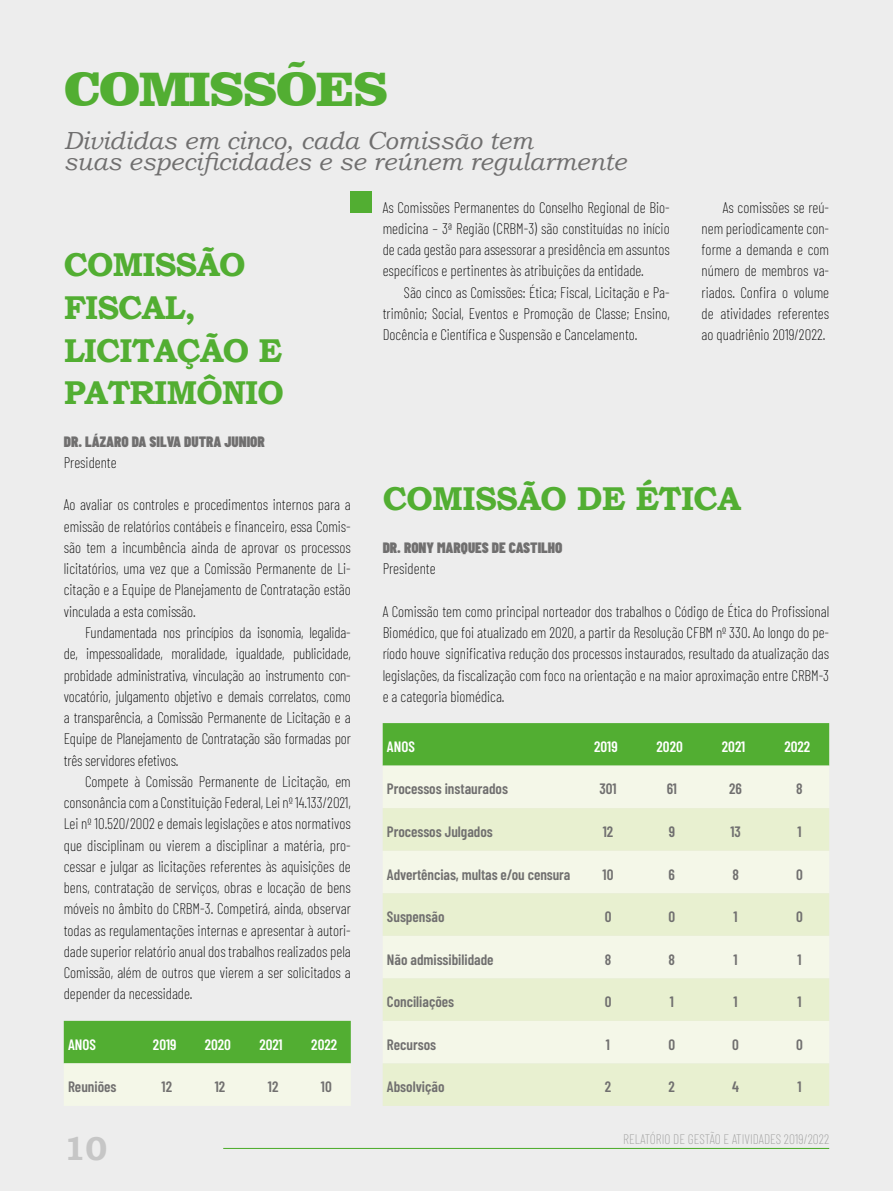
<style>
.page{position:relative;width:893px;height:1191px;background:#ededed}
.page>*{position:absolute;margin:0;border:0;box-sizing:border-box;transform-origin:0 0}
.t1{font:900 49.5px "Clarendon BT";letter-spacing:-.03em;color:#52ae32}
.t2{font:700 33px/42.5px "Bookman Old Style";letter-spacing:-.03em;color:#52ae32}
.t3{font:700 33px "Bookman Old Style";color:#c6c6c6}
.t4{font:italic 24.75px/21.3px "Bookman Old Style";color:#706f6f}
.t5{font:200 15px/21.3px "Barlow Condensed";color:#000;text-align:justify}
.t6{font:600 15px "Barlow Condensed";color:#706f6f}
.t7{font:900 15px "Barlow Condensed";color:#706f6f}
.t8{font:600 15px "Barlow Condensed";color:#fff}
.t9{font:200 13.5px "Barlow Condensed";color:#9d9d9c}
</style>
<div class="page">
<div style="left:383px;top:723px;width:446px;height:42px;background:#52ae32"></div>
<svg style="left:383px;top:808px;width:446px;height:298px;fill:#e8f0d0"></svg>
<div style="left:64px;top:1020px;width:287px;height:44px;background:#52ae32"></div>
<div style="left:351px;top:191px;width:21px;height:22px;background:#52ae32"></div>
<hr style="left:223px;top:1147px;width:606px;height:2px;background:#52ae32">
<h1 class="t1" style="left:64px;top:59px;width:326px">COMISSÕES</h1>
<h3 class="t4" style="left:64px;top:129px;width:564px">Divididas em cinco, cada Comissão tem<br>suas especificidades e se reúnem regularmente</h3>
<p class="t5" style="left:383px;top:195px;width:289px">As Comissões Permanentes do Conselho Regional de Bio&shy;medicina – 3ª Região (CRBM-3) são constituídas no início de cada gestão para assessorar a presidência em assuntos específicos e pertinentes às atribuições da entidade.</p>
<p class="t5" style="left:383px;top:281px;width:289px;text-indent:21px">São cinco as Comissões: Ética; Fiscal, Licitação e Pa&shy;trimônio; Social, Eventos e Promoção de Classe; Ensino, Docência e Científica e Suspensão e Cancelamento.</p>
<p class="t5" style="left:702px;top:195px;width:129px;text-indent:21px">As comissões se reú&shy;nem periodicamente con&shy;forme a demanda e com número de membros va&shy;riados. Confira o volume de atividades referentes ao quadriênio 2019/2022.</p>
<h2 class="t2" style="left:64px;top:244px;width:222px">COMISSÃO<br>FISCAL,<br>LICITAÇÃO E<br>PATRIMÔNIO</h2>
<p class="t7" style="left:64px;top:430px;width:203px">DR. LÁZARO DA SILVA DUTRA JUNIOR</p>
<p class="t5" style="left:64px;top:451px;width:54px">Presidente</p>
<p class="t5" style="left:64px;top:493px;width:289px">Ao avaliar os controles e procedimentos internos para a emissão de relatórios contábeis e financeiro, essa Comis&shy;são tem a incumbência ainda de aprovar os processos licitatórios, uma vez que a Comissão Permanente de Li&shy;citação e a Equipe de Planejamento de Contratação estão vinculada a esta comissão.</p>
<p class="t5" style="left:64px;top:621px;width:289px;text-indent:21px">Fundamentada nos princípios da isonomia, legalida&shy;de, impessoalidade, moralidade, igualdade, publicidade, probidade administrativa, vinculação ao instrumento con&shy;vocatório, julgamento objetivo e demais correlatos, como a transparência, a Comissão Permanente de Licitação e a Equipe de Planejamento de Contratação são formadas por três servidores efetivos.</p>
<p class="t5" style="left:64px;top:769px;width:289px;text-indent:21px">Compete à Comissão Permanente de Licitação, em consonância com a Constituição Federal, Lei nº 14.133/2021, Lei nº 10.520/2002 e demais legislações e atos normativos que disciplinam ou vierem a disciplinar a matéria, pro&shy;cessar e julgar as licitações referentes às aquisições de bens, contratação de serviços, obras e locação de bens móveis no âmbito do CRBM-3. Competirá, ainda, observar todas as regulamentações internas e apresentar à autori&shy;dade superior relatório anual dos trabalhos realizados pela Comissão, além de outros que vierem a ser solicitados a depender da necessidade.</p>
<h2 class="t2" style="left:383px;top:477px;width:360px">COMISSÃO DE ÉTICA</h2>
<p class="t7" style="left:383px;top:537px;width:181px">DR. RONY MARQUES DE CASTILHO</p>
<p class="t5" style="left:383px;top:557px;width:54px">Presidente</p>
<p class="t5" style="left:383px;top:599px;width:448px">A Comissão tem como principal norteador dos trabalhos o Código de Ética do Profissional Biomédico, que foi atualizado em 2020, a partir da Resolução CFBM nº 330. Ao longo do pe&shy;ríodo houve significativa redução dos processos instaurados, resultado da atualização das legislações, da fiscalização com foco na orientação e na maior aproximação entre CRBM-3 e a categoria biomédica.</p>
<p class="t8" style="left:387px;top:736px;width:29px">ANOS</p>
<p class="t8" style="left:594px;top:736px;width:25px">2019</p>
<p class="t8" style="left:657px;top:736px;width:28px">2020</p>
<p class="t8" style="left:722px;top:736px;width:25px">2021</p>
<p class="t8" style="left:784px;top:736px;width:27px">2022</p>
<p class="t6" style="left:387px;top:778px;width:123px">Processos instaurados</p>
<p class="t6" style="left:599px;top:778px;width:19px">301</p>
<p class="t6" style="left:667px;top:778px;width:12px">61</p>
<p class="t6" style="left:729px;top:778px;width:14px">26</p>
<p class="t6" style="left:796px;top:778px;width:8px">8</p>
<p class="t6" style="left:387px;top:821px;width:107px">Processos Julgados</p>
<p class="t6" style="left:603px;top:821px;width:12px">12</p>
<p class="t6" style="left:669px;top:821px;width:8px">9</p>
<p class="t6" style="left:730px;top:821px;width:12px">13</p>
<p class="t6" style="left:797px;top:821px;width:6px">1</p>
<p class="t6" style="left:387px;top:863px;width:185px">Advertências, multas e/ou censura</p>
<p class="t6" style="left:603px;top:863px;width:12px">10</p>
<p class="t6" style="left:669px;top:863px;width:8px">6</p>
<p class="t6" style="left:732px;top:863px;width:8px">8</p>
<p class="t6" style="left:796px;top:863px;width:8px">0</p>
<p class="t6" style="left:387px;top:906px;width:59px">Suspensão</p>
<p class="t6" style="left:605px;top:906px;width:8px">0</p>
<p class="t6" style="left:668px;top:906px;width:8px">0</p>
<p class="t6" style="left:733px;top:906px;width:6px">1</p>
<p class="t6" style="left:796px;top:906px;width:8px">0</p>
<p class="t6" style="left:387px;top:948px;width:108px">Não admissibilidade</p>
<p class="t6" style="left:605px;top:948px;width:8px">8</p>
<p class="t6" style="left:669px;top:948px;width:8px">8</p>
<p class="t6" style="left:733px;top:948px;width:6px">1</p>
<p class="t6" style="left:797px;top:948px;width:6px">1</p>
<p class="t6" style="left:387px;top:991px;width:69px">Conciliações</p>
<p class="t6" style="left:605px;top:991px;width:8px">0</p>
<p class="t6" style="left:670px;top:991px;width:6px">1</p>
<p class="t6" style="left:733px;top:991px;width:6px">1</p>
<p class="t6" style="left:797px;top:991px;width:6px">1</p>
<p class="t6" style="left:387px;top:1033px;width:51px">Recursos</p>
<p class="t6" style="left:606px;top:1033px;width:6px">1</p>
<p class="t6" style="left:668px;top:1033px;width:8px">0</p>
<p class="t6" style="left:732px;top:1033px;width:8px">0</p>
<p class="t6" style="left:796px;top:1033px;width:8px">0</p>
<p class="t6" style="left:387px;top:1076px;width:59px">Absolvição</p>
<p class="t6" style="left:605px;top:1076px;width:8px">2</p>
<p class="t6" style="left:669px;top:1076px;width:8px">2</p>
<p class="t6" style="left:732px;top:1076px;width:8px">4</p>
<p class="t6" style="left:797px;top:1076px;width:6px">1</p>
<p class="t8" style="left:68px;top:1033px;width:29px">ANOS</p>
<p class="t8" style="left:153px;top:1033px;width:25px">2019</p>
<p class="t8" style="left:205px;top:1033px;width:28px">2020</p>
<p class="t8" style="left:259px;top:1033px;width:25px">2021</p>
<p class="t8" style="left:311px;top:1033px;width:27px">2022</p>
<p class="t6" style="left:68px;top:1076px;width:50px">Reuniões</p>
<p class="t6" style="left:162px;top:1076px;width:12px">12</p>
<p class="t6" style="left:215px;top:1076px;width:12px">12</p>
<p class="t6" style="left:268px;top:1076px;width:12px">12</p>
<p class="t6" style="left:321px;top:1076px;width:12px">10</p>
<h2 class="t3" style="left:64px;top:1125px;width:45px">10</h2>
<p class="t9" style="left:623px;top:1129px;width:207px">RELATÓRIO DE GESTÃO E ATIVIDADES 2019/2022</p>
</div>
